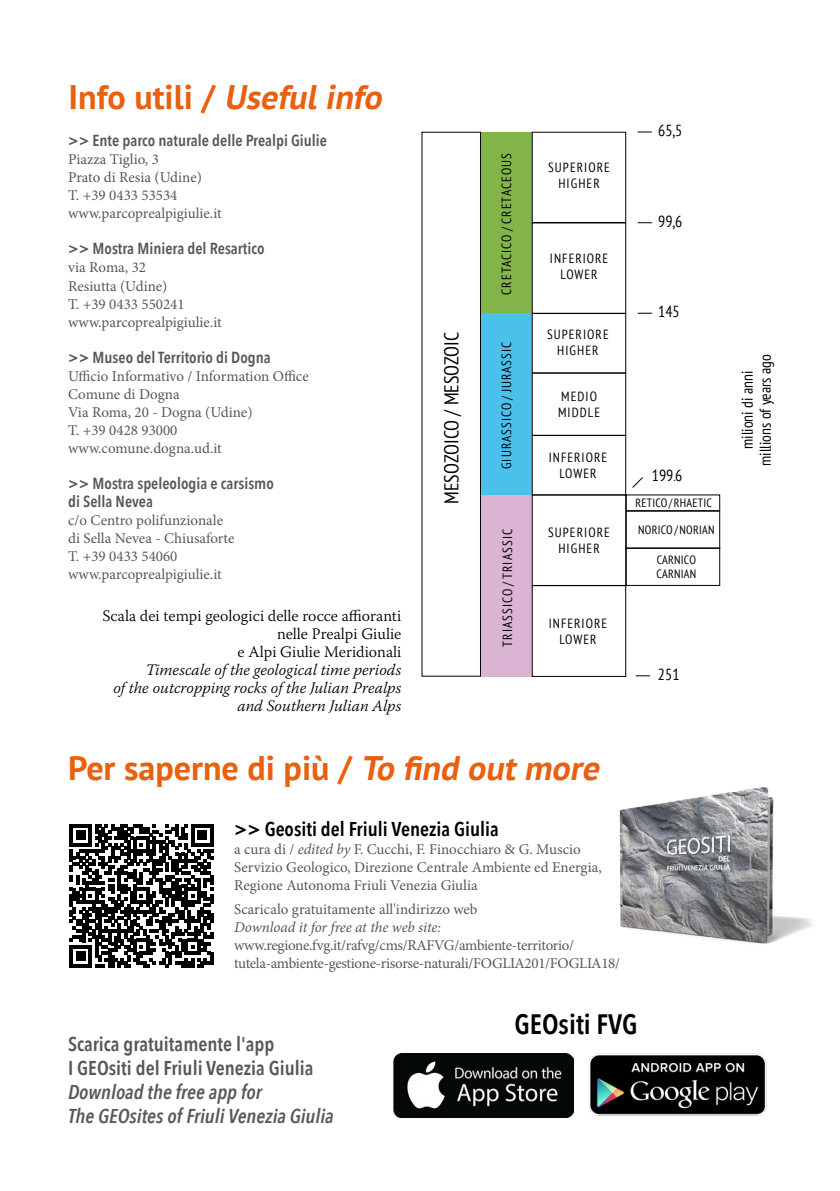
<style>
.page{position:relative;width:840px;height:1191px;background:#fff}
.page>*{position:absolute;margin:0;border:0;box-sizing:border-box;transform-origin:0 0}
.t1{font:700 34px "PT Sans";color:#e9600f}
.t2{font:600 28px "Avenir Next Condensed";color:#000}
.t3{font:600 20px/24px "Avenir Next Condensed";color:#58585a}
.t4{font:italic 600 20px/24px "Avenir Next Condensed";color:#58585a}
.t5{font:600 20px "Avenir Next Condensed";color:#000}
.t6{font:condensed 20px "PT Sans";color:#000}
.t7{font:600 16px/18px "Avenir Next Condensed";color:#58585a}
.t8{font:italic 300 16px/18px "Warnock Pro";color:#000;text-align:right}
.t9{font:300 16px/18px "Warnock Pro";color:#000;text-align:right}
.t10{font:condensed 16px "PT Sans";color:#000}
.t11{font:condensed 15.6px/18px "PT Sans";color:#000;text-align:center}
.t12{font:15px/18px "Minion Pro";color:#58585a}
.t13{font:15px/18px "Minion Pro";letter-spacing:-.02em;color:#58585a}
.t14{font:italic 15px "Minion Pro";letter-spacing:-.01em;color:#58585a}
.t15{font:condensed 13.4px/16px "PT Sans";letter-spacing:.08em;color:#000;text-align:center}
.t16{font:condensed 12px/14.4px "PT Sans";letter-spacing:.02em;color:#000}
.s1{font-style:italic}
.s2{font-size:12px}
</style>
<div class="page">
<img style="left:619px;top:787px;width:194px;height:157px">
<svg style="left:70px;top:824px;width:143px;height:143px"></svg>
<svg style="left:635px;top:675px;width:14px;height:1px"></svg>
<div style="left:480px;top:132px;width:51px;height:181px;background:#82b449"></div>
<div style="left:480px;top:495px;width:51px;height:181px;background:#dab4d2"></div>
<div style="left:480px;top:313px;width:51px;height:182px;background:#4ac1eb"></div>
<svg style="left:632px;top:477px;width:11px;height:11px"></svg>
<svg style="left:637px;top:313px;width:14px;height:1px"></svg>
<div style="left:531px;top:435px;width:94px;height:60px;border:1px solid #000"></div>
<div style="left:531px;top:313px;width:94px;height:60px;border:1px solid #000"></div>
<div style="left:531px;top:373px;width:94px;height:62px;border:1px solid #000"></div>
<svg style="left:637px;top:222px;width:14px;height:1px"></svg>
<svg style="left:637px;top:132px;width:14px;height:1px"></svg>
<div style="left:625px;top:495px;width:94px;height:16px;border:1px solid #000"></div>
<div style="left:625px;top:548px;width:94px;height:37px;border:1px solid #000"></div>
<img style="left:589px;top:1053px;width:178px;height:63px">
<img style="left:393px;top:1054px;width:180px;height:63px">
<h1 class="t1" style="left:68px;top:74px;width:322px">Info utili / <span class="s1">Usefulinfo</span></h1>
<p class="t7" style="left:68px;top:132px;width:260px">&gt;&gt; Ente parco naturale delle Prealpi Giulie</p>
<p class="t12" style="left:68px;top:151px;width:155px">Piazza Tiglio, 3<br>Prato di Resia (Udine)<br>T. +39 0433 53534 www.parcoprealpigiulie.it</p>
<p class="t7" style="left:68px;top:240px;width:198px">&gt;&gt; Mostra Miniera del Resartico</p>
<p class="t12" style="left:68px;top:259px;width:155px">via Roma, 32<br>Resiutta (Udine)<br>T. +39 0433 550241 www.parcoprealpigiulie.it</p>
<p class="t7" style="left:68px;top:348px;width:204px">&gt;&gt; Museo del Territorio di Dogna</p>
<p class="t12" style="left:68px;top:367px;width:242px">Ufficio Informativo / Information Office<br>Comune di Dogna<br>Via Roma, 20 - Dogna (Udine)<br>T. +39 0428 93000 www.comune.dogna.ud.it</p>
<p class="t7" style="left:68px;top:474px;width:207px">&gt;&gt; Mostra speleologia e carsismo di Sella Nevea</p>
<p class="t12" style="left:68px;top:511px;width:168px">c/o Centro polifunzionale di Sella Nevea - Chiusaforte<br>T. +39 0433 54060 www.parcoprealpigiulie.it</p>
<p class="t9" style="left:102px;top:607px;width:300px">Scala dei tempi geologici delle rocce affioranti nelle Prealpi Giulie<br>e Alpi Giulie Meridionali</p>
<p class="t8" style="left:113px;top:661px;width:289px">Timescale of the geological time periods<br>of the outcropping rocks of the Julian Prealps and Southern Julian Alps</p>
<h3 class="t6" style="left:438px;top:504px;width:173px;rotate:-90deg">MESOZOICO / MESOZOIC</h3>
<p class="t15" style="left:498px;top:295px;width:143px;rotate:-90deg">CRETACICO / CRETACEOUS</p>
<p class="t15" style="left:498px;top:469px;width:129px;rotate:-90deg">GIURASSICO / JURASSIC</p>
<p class="t15" style="left:499px;top:646px;width:119px;rotate:-90deg">TRIASSICO / TRIASSIC</p>
<p class="t15" style="left:548px;top:159px;width:63px">SUPERIORE<br>HIGHER</p>
<p class="t15" style="left:549px;top:250px;width:60px">INFERIORE<br>LOWER</p>
<p class="t15" style="left:546px;top:326px;width:63px">SUPERIORE<br>HIGHER</p>
<p class="t15" style="left:557px;top:388px;width:44px;text-align:left">MEDIO<br>MIDDLE</p>
<p class="t15" style="left:548px;top:449px;width:60px">INFERIORE<br>LOWER</p>
<p class="t15" style="left:548px;top:524px;width:63px">SUPERIORE<br>HIGHER</p>
<p class="t15" style="left:548px;top:615px;width:60px">INFERIORE<br>LOWER</p>
<h1 class="t1" style="left:68px;top:745px;width:539px">Per saperne di più / <span class="s1">To find outmore</span></h1>
<h3 class="t5" style="left:234px;top:816px;width:266px">&gt;&gt; Geositi del Friuli Venezia Giulia</h3>
<p class="t12" style="left:234px;top:839px;width:369px">a cura di / <span class="s1">edited by</span> F. Cucchi, F. Finocchiaro &amp; G. Muscio<br>Servizio Geologico, Direzione Centrale Ambiente ed Energia,<br>Regione Autonoma Friuli Venezia Giulia</p>
<p class="t12" style="left:234px;top:900px;width:245px">Scaricalo gratuitamente all'indirizzo web</p>
<p class="t14" style="left:234px;top:917px;width:208px">Download it for free at the web site:</p>
<p class="t13" style="left:234px;top:936px;width:387px">www.regione.fvg.it/rafvg/cms/RAFVG/ambiente-territorio/ tutela-ambiente-gestione-risorse-naturali/FOGLIA201/FOGLIA18/</p>
<p class="t10" style="left:657px;top:120px;width:26px">65,5</p>
<p class="t10" style="left:657px;top:211px;width:26px">99,6</p>
<p class="t10" style="left:657px;top:301px;width:23px">145</p>
<p class="t10" style="left:651px;top:465px;width:32px">199<span class="s2">.</span>6</p>
<p class="t16" style="left:635px;top:495px;width:78px">RETICO / RHAETIC</p>
<p class="t16" style="left:637px;top:522px;width:78px">NORICO / NORIAN</p>
<p class="t16" style="left:656px;top:552px;width:41px">CARNICO<br>CARNIAN</p>
<p class="t10" style="left:657px;top:664px;width:23px">251</p>
<h3 class="t3" style="left:68px;top:1031px;width:247px">Scarica gratuitamente l'app<br>I GEOsiti del Friuli Venezia Giulia</h3>
<h3 class="t4" style="left:68px;top:1079px;width:267px">Download the free app for<br>The GEOsites of Friuli Venezia Giulia</h3>
<h2 class="t2" style="left:514px;top:1007px;width:124px">GEOsiti FVG</h2>
<p class="t11" style="left:737px;top:466px;width:113px;rotate:-90deg">milioni di anni millions of years ago</p>
</div>
